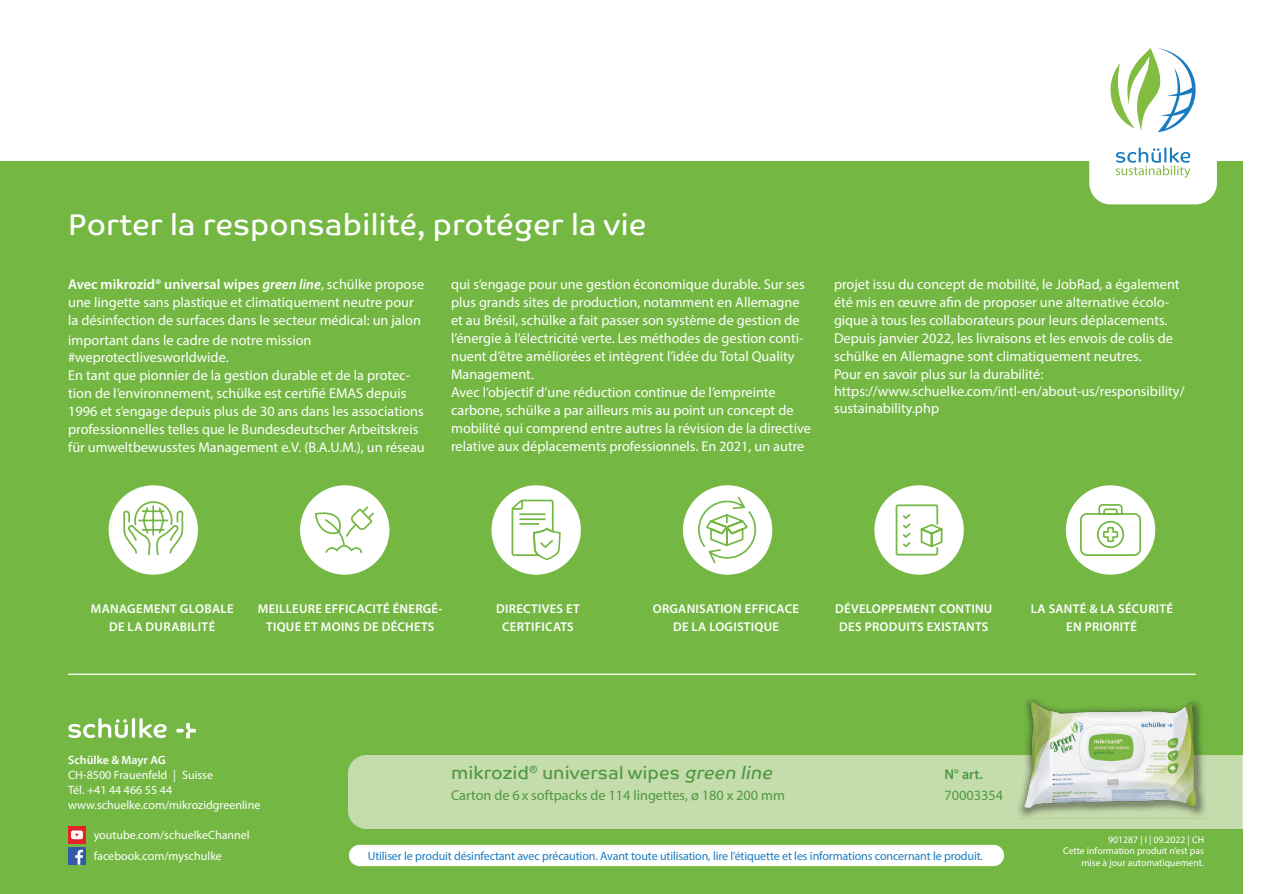
<style>
.page{position:relative;width:1264px;height:894px;background:#fff}
.page>*{position:absolute;margin:0;border:0;box-sizing:border-box;transform-origin:0 0}
.t1{font:30px "Co Text";color:#fff}
.t2{font:18px "Co Text";color:#4f9843}
.t3{font:14.25px/18px "Myriad Pro";color:#fff}
.t4{font:14.25px "Myriad Pro";color:#4f9843}
.t5{font:600 14.25px "Myriad Pro";color:#4f9843}
.t6{font:600 12.75px/18px "Myriad Pro";letter-spacing:.02em;color:#fff;text-align:center}
.t7{font:12px/15px "Myriad Pro";color:#fff}
.t8{font:12px "Myriad Pro";letter-spacing:-.01em;color:#197bc0}
.t9{font:600 12px "Myriad Pro";color:#fff}
.t10{font:9.75px/11.7px "Myriad Pro";color:#fff;text-align:right}
.s1{font-weight:600}
.s2{font-weight:600;font-style:italic}
.s3{font-style:italic}
</style>
<div class="page">
<div style="left:0;top:161px;width:1242px;height:732px;background:#74b843"></div>
<div style="left:349px;top:754px;width:894px;height:74px;background:#c5dcac"></div>
<svg style="left:68px;top:718px;width:128px;height:20px"></svg>
<div style="left:68px;top:825px;width:18px;height:18px;background:#e52225"></div>
<svg style="left:71px;top:830px;width:12px;height:8px"></svg>
<div style="left:68px;top:846px;width:18px;height:18px;background:#325ca8"></div>
<svg style="left:75px;top:849px;width:8px;height:15px"></svg>
<div style="left:349px;top:844px;width:655px;height:21px;background:#fff;border-radius:11px"></div>
<hr style="left:68px;top:673px;width:1127px;height:1px;background:#fff">
<div style="left:111px;top:487px;width:85px;height:85px;background:#fff;border-radius:50%"></div>
<svg style="left:123px;top:501px;width:60px;height:55px"></svg>
<div style="left:109px;top:485px;width:89px;height:89px;border:4px solid #fff;border-radius:50%"></div>
<div style="left:302px;top:487px;width:85px;height:85px;background:#fff;border-radius:50%"></div>
<svg style="left:314px;top:506px;width:61px;height:48px"></svg>
<div style="left:300px;top:485px;width:89px;height:89px;border:4px solid #fff;border-radius:50%"></div>
<div style="left:1067px;top:487px;width:85px;height:85px;background:#fff;border-radius:50%"></div>
<svg style="left:1080px;top:504px;width:61px;height:52px"></svg>
<div style="left:1065px;top:485px;width:90px;height:89px;border:4px solid #fff;border-radius:50%"></div>
<div style="left:685px;top:487px;width:84px;height:85px;background:#fff;border-radius:50%"></div>
<svg style="left:697px;top:495px;width:60px;height:69px"></svg>
<div style="left:683px;top:485px;width:89px;height:89px;border:4px solid #fff;border-radius:50%"></div>
<div style="left:876px;top:487px;width:85px;height:85px;background:#fff;border-radius:50%"></div>
<div style="left:895px;top:504px;width:43px;height:51px;border:2px solid #74b843"></div>
<svg style="left:902px;top:512px;width:41px;height:36px"></svg>
<div style="left:874px;top:485px;width:89px;height:89px;border:4px solid #fff;border-radius:50%"></div>
<div style="left:493px;top:487px;width:85px;height:85px;background:#fff;border-radius:50%"></div>
<svg style="left:511px;top:499px;width:50px;height:62px"></svg>
<div style="left:491px;top:485px;width:90px;height:89px;border:4px solid #fff;border-radius:50%"></div>
<div style="left:1089px;top:0;width:127px;height:204px;background:#fff;border-radius:21px"></div>
<svg style="left:1110px;top:48px;width:86px;height:84px"></svg>
<svg style="left:1115px;top:147px;width:75px;height:31px"></svg>
<img style="left:1017px;top:699px;width:189px;height:119px">
<img style="left:1024px;top:702px;width:171px;height:105px">
<h1 class="t1" style="left:68px;top:211px;width:580px">Porter la responsabilité, protéger la vie</h1>
<p class="t3" style="left:68px;top:276px;width:357px"><span class="s1">Avec mikrozid® universal wipes</span> <span class="s2">green line</span>, schülke propose une lingette sans plastique et climatiquement neutre pour la désinfection de surfaces dans le secteur médical: un jalon</p>
<p class="t3" style="left:68px;top:333px;width:245px;line-height:16.5px">important dans le cadre de notre mission #weprotectlivesworldwide.</p>
<p class="t3" style="left:68px;top:367px;width:358px">En tant que pionnier de la gestion durable et de la protec&shy;tion de l’environnement, schülke est certifié EMAS depuis 1996 et s’engage depuis plus de 30 ans dans les associations professionnelles telles que le Bundesdeutscher Arbeitskreis für umweltbewusstes Management e.V. (B.A.U.M.), un réseau</p>
<p class="t3" style="left:451px;top:276px;width:361px">qui s’engage pour une gestion économique durable. Sur ses plus grands sites de production, notamment en Allemagne et au Brésil, schülke a fait passer son système de gestion de l’énergie à l’électricité verte. Les méthodes de gestion conti&shy;nuent d’être améliorées et intègrent l’idée du Total Quality Management.<br>Avec l’objectif d’une réduction continue de l’empreinte carbone, schülke a par ailleurs mis au point un concept de mobilité qui comprend entre autres la révision de la directive relative aux déplacements professionnels. En 2021, un autre</p>
<p class="t3" style="left:834px;top:276px;width:352px">projet issu du concept de mobilité, le JobRad, a également été mis en œuvre afin de proposer une alternative écolo&shy;gique à tous les collaborateurs pour leurs déplacements.<br>Depuis janvier 2022, les livraisons et les envois de colis de schülke en Allemagne sont climatiquement neutres.<br>Pour en savoir plus sur la durabilité: https://www.schuelke.com/intl-en/about-us/responsibility/ sustainability.php</p>
<p class="t6" style="left:91px;top:600px;width:144px">MANAGEMENT GLOBALE<br>DE LA DURABILITÉ</p>
<p class="t6" style="left:258px;top:600px;width:186px">MEILLEURE EFFICACITÉ ÉNERGÉ-<br>TIQUE ET MOINS DE DÉCHETS</p>
<p class="t6" style="left:496px;top:600px;width:85px">DIRECTIVES ET<br>CERTIFICATS</p>
<p class="t6" style="left:652px;top:600px;width:148px">ORGANISATION EFFICACE<br>DE LA LOGISTIQUE</p>
<p class="t6" style="left:835px;top:600px;width:159px">DÉVELOPPEMENT CONTINU<br>DES PRODUITS EXISTANTS</p>
<p class="t6" style="left:1030px;top:600px;width:143px">LA SANTÉ &amp; LA SÉCURITÉ<br>EN PRIORITÉ</p>
<p class="t9" style="left:68px;top:754px;width:99px">Schülke &amp; Mayr AG</p>
<p class="t7" style="left:68px;top:768px;width:194px">CH-8500 Frauenfeld | Suisse<br>Tél. +41 44 466 55 44 www.schuelke.com/mikrozidgreenline</p>
<p class="t7" style="left:94px;top:825px;width:157px;line-height:21px">youtube.com/schuelkeChannel facebook.com/myschulke</p>
<p class="t2" style="left:451px;top:764px;width:326px">mikrozid<sup>®</sup> universal wipes <span class="s3">greenline</span></p>
<p class="t5" style="left:944px;top:767px;width:40px">N° art.</p>
<p class="t4" style="left:451px;top:788px;width:335px">Carton de 6x softpacks de 114 lingettes, ø 180 x 200 mm</p>
<p class="t4" style="left:944px;top:788px;width:60px">70003354</p>
<p class="t8" style="left:367px;top:850px;width:617px">Utiliser le produit désinfectant avec précaution. Avant toute utilisation, lire l’étiquette et les informations concernant le produit.</p>
<p class="t10" style="left:1063px;top:834px;width:142px">901287 | I | 09.2022 | CH<br>Cette information produit n’est pas mise à jour automatiquement.</p>
</div>
